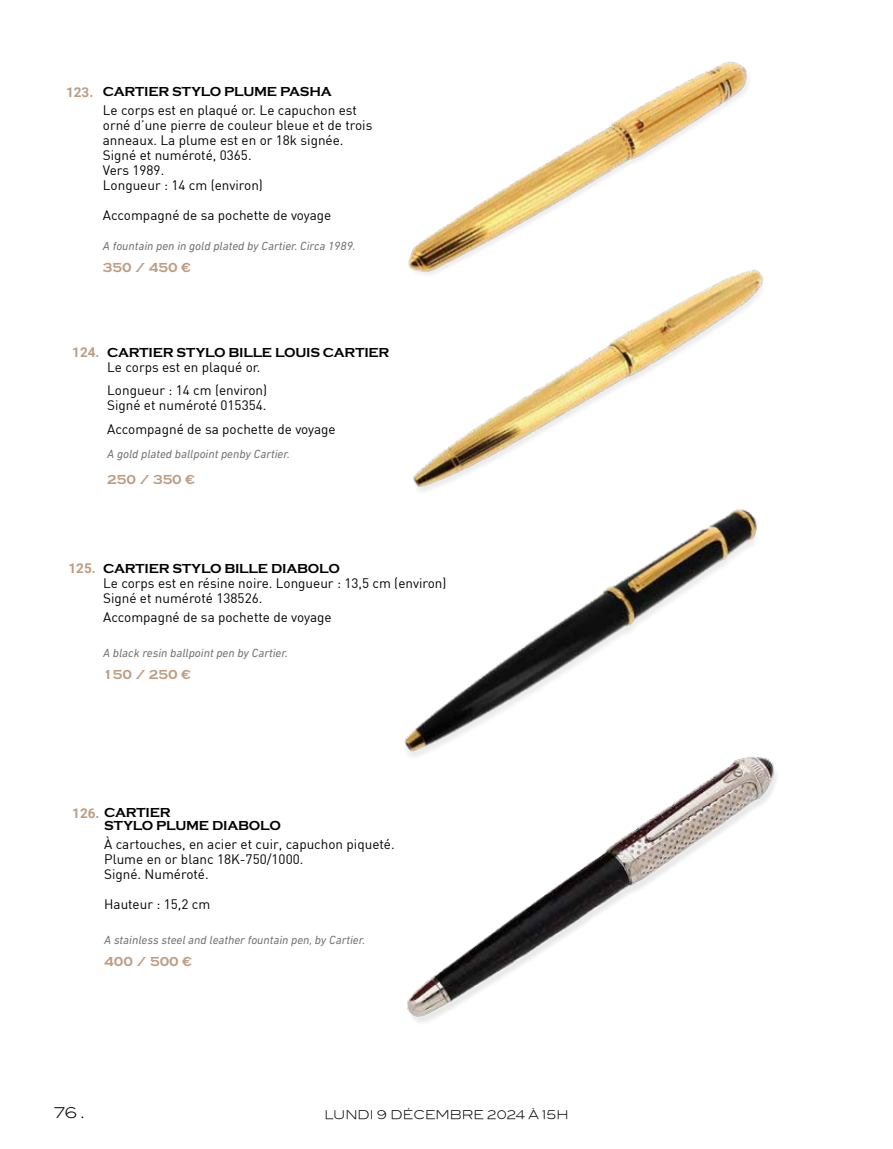
<style>
.page{position:relative;width:893px;height:1149px;background:#fff}
.page>*{position:absolute;margin:0;border:0;box-sizing:border-box;transform-origin:0 0}
.t1{font:300 15px "Blair ITC";color:#000}
.t2{font:13.5px/15px "DIN";color:#000}
.t3{font:700 13.5px/13.5px "Copperplate";letter-spacing:-.02em;color:#000}
.t4{font:700 13.5px "Copperplate";color:#bd9c82}
.t5{font:700 13.5px "Roboto";color:#bd9c82}
.t6{font:italic 12px "DIN Next LT Pro";color:#727170}
.t7{font:12px "Blair ITCTT Light";color:#000}
.s1{font-family:"Roboto";color:#bd9c82}
.s2{font-family:"Minion Pro";font-weight:400}
</style>
<div class="page">
<img style="left:407px;top:889px;width:231px;height:134px">
<img style="left:613px;top:61px;width:136px;height:62px">
<img style="left:408px;top:123px;width:356px;height:254px">
<img style="left:404px;top:377px;width:373px;height:512px">
<p class="t5" style="left:66px;top:83px;width:29px">123.</p>
<p class="t3" style="left:103px;top:85px;width:230px">CARTIER STYLO PLUME PASHA</p>
<p class="t2" style="left:103px;top:102px;width:271px">Le corps est en plaqué or. Le capuchon est orné d’une pierre de couleur bleue et de trois anneaux. La plume est en or 18k signée.<br>Signé et numéroté, 0365.<br>Vers 1989.<br>Longueur : 14 cm (environ)</p>
<p class="t2" style="left:103px;top:207px;width:230px">Accompagné de sa pochette de voyage</p>
<p class="t6" style="left:103px;top:239px;width:254px">A fountain pen in gold plated by Cartier. Circa 1989.</p>
<p class="t4" style="left:103px;top:260px;width:89px">350 / 450 €</p>
<p class="t5" style="left:72px;top:342px;width:29px">124.</p>
<p class="t3" style="left:107px;top:346px;width:284px">CARTIER STYLO BILLE LOUIS CARTIER</p>
<p class="t2" style="left:107px;top:355px;width:162px;line-height:23.5px">Le corps est en plaqué or.<br>Longueur : 14 cm (environ)</p>
<p class="t2" style="left:107px;top:393px;width:230px;line-height:23.5px">Signé et numéroté 015354.<br>Accompagné de sa pochette de voyage</p>
<p class="t6" style="left:107px;top:446px;width:184px">A gold plated ballpoint penby Cartier.</p>
<p class="t4" style="left:107px;top:471px;width:89px">250 / 350 €</p>
<p class="t5" style="left:69px;top:558px;width:29px">125.</p>
<p class="t3" style="left:103px;top:562px;width:238px">CARTIER STYLO BILLE DIABOLO</p>
<p class="t2" style="left:103px;top:575px;width:345px">Le corps est en résine noire. Longueur : 13,5 cm (environ)<br>Signé et numéroté 138526.</p>
<p class="t2" style="left:103px;top:609px;width:230px">Accompagné de sa pochette de voyage</p>
<p class="t6" style="left:103px;top:645px;width:186px">A black resin ballpoint pen by Cartier.</p>
<p class="t4" style="left:103px;top:666px;width:89px">150 / 250 €</p>
<p class="t3" style="left:104px;top:805px;width:178px;text-indent:-32px"><span class="s1">126.</span> CARTIER<br>STYLO PLUME DIABOLO</p>
<p class="t2" style="left:104px;top:836px;width:292px">À cartouches, en acier et cuir, capuchon piqueté.<br>Plume en or blanc 18K-750/1000.<br>Signé. Numéroté.</p>
<p class="t2" style="left:104px;top:896px;width:108px">Hauteur : 15,2 cm</p>
<p class="t6" style="left:104px;top:932px;width:263px">A stainless steel and leather fountain pen, by Cartier.</p>
<p class="t4" style="left:104px;top:953px;width:89px">400 / 500 €</p>
<p class="t1" style="left:54px;top:1103px;width:32px">76 <span class="s2">.</span></p>
<p class="t7" style="left:324px;top:1107px;width:246px">LUNDI 9 DÉCEMBRE 2024 À 15H</p>
</div>
